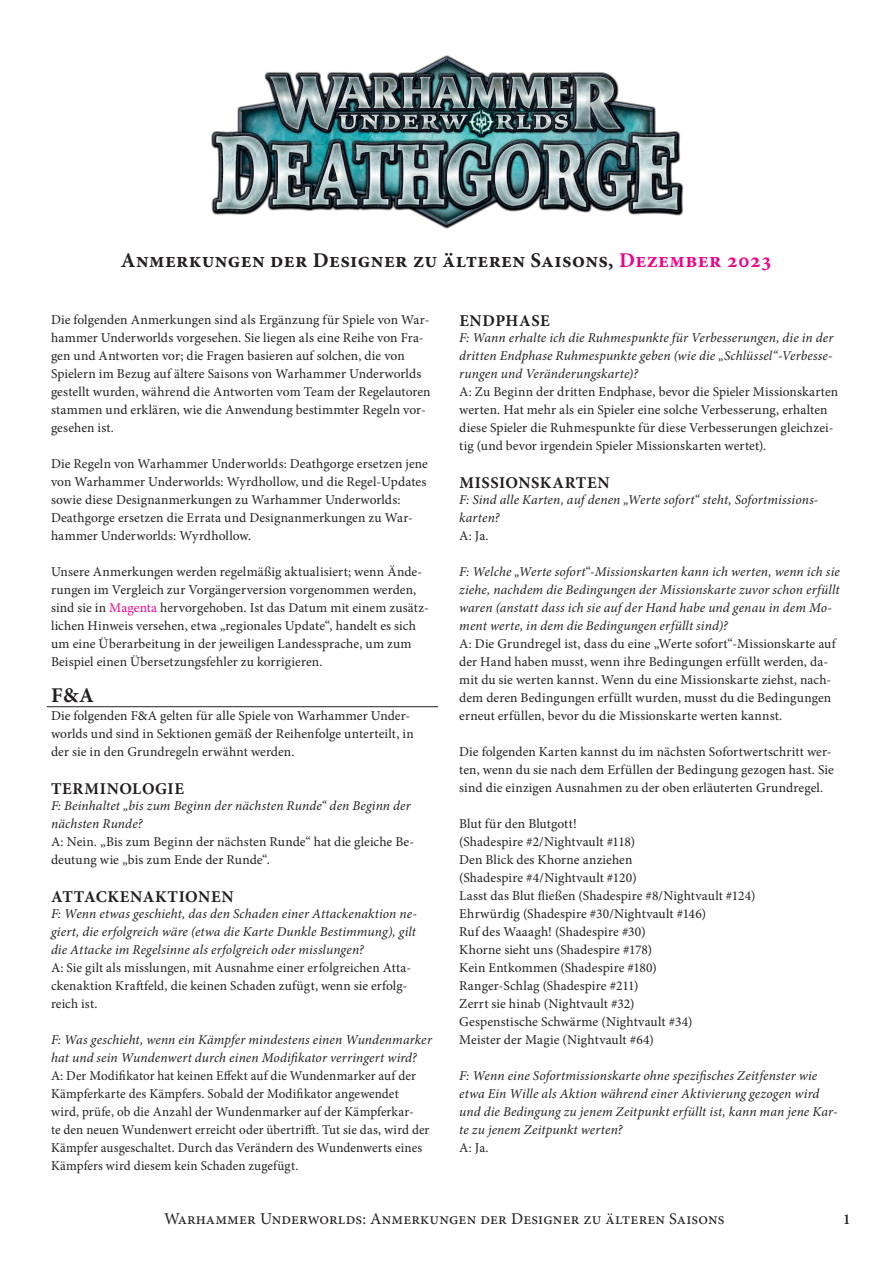
<style>
.page{position:relative;width:893px;height:1263px;background:#fff}
.page>*{position:absolute;margin:0;border:0;box-sizing:border-box;transform-origin:0 0}
.t1{font:700 21px "Minion Pro";letter-spacing:.02em;color:#231f20}
.t2{font:16.5px "Minion Pro";letter-spacing:.01em;color:#231f20}
.t3{font:700 16.5px "Minion Pro";letter-spacing:.04em;color:#231f20}
.t4{font:600 15px "Minion Pro";color:#231f20}
.t5{font:13.5px/18px "Minion Pro";letter-spacing:.005em;color:#231f20}
.t6{font:italic 13.5px/18px "Minion Pro";letter-spacing:.01em;color:#231f20}
.s1{color:#ed028c}
</style>
<div class="page">
<img style="left:211px;top:55px;width:473px;height:174px">
<hr style="left:47px;top:706px;width:391px;height:1px;background:#231f20">
<h1 class="t1" style="left:121px;top:246px;width:653px">Anmerkungen der Designer zu älteren Saisons, <span class="s1">Dezember 2023</span></h1>
<p class="t5" style="left:51px;top:311px;width:381px">Die folgenden Anmerkungen sind als Ergänzung für Spiele von War&shy;hammer Underworlds vorgesehen. Sie liegen als eine Reihe von Fra&shy;gen und Antworten vor; die Fragen basieren auf solchen, die von Spielern im Bezug auf ältere Saisons von Warhammer Underworlds gestellt wurden, während die Antworten vom Team der Regelautoren stammen und erklären, wie die Anwendung bestimmter Regeln vor&shy;gesehen ist.</p>
<p class="t5" style="left:51px;top:455px;width:378px">Die Regeln von Warhammer Underworlds: Deathgorge ersetzen jene von Warhammer Underworlds: Wyrdhollow, und die Regel-Updates sowie diese Designanmerkungen zu Warhammer Underworlds:<br>Deathgorge ersetzen die Errata und Designanmerkungen zu War&shy;hammer Underworlds: Wyrdhollow.</p>
<p class="t5" style="left:51px;top:563px;width:379px">Unsere Anmerkungen werden regelmäßig aktualisiert; wenn Ände&shy;rungen im Vergleich zur Vorgängerversion vorgenommen werden, sind sie in <span class="s1">Magenta</span> hervorgehoben. Ist das Datum mit einem zusätz&shy;lichen Hinweis versehen, etwa „regionales Update“, handelt es sich um eine Überarbeitung in der jeweiligen Landessprache, um zum Beispiel einen Übersetzungsfehler zu korrigieren.</p>
<h1 class="t1" style="left:51px;top:680px;width:44px">F&amp;A</h1>
<p class="t5" style="left:51px;top:707px;width:364px">Die folgenden F&amp;A gelten für alle Spiele von Warhammer Under&shy;worlds und sind in Sektionen gemäß der Reihenfolge unterteilt, in der sie in den Grundregeln erwähnt werden.</p>
<p class="t3" style="left:51px;top:777px;width:135px">TERMINOLOGIE</p>
<p class="t6" style="left:51px;top:797px;width:361px">F: Beinhaltet „bis zum Beginn der nächsten Runde“ den Beginn der nächsten Runde?</p>
<p class="t5" style="left:51px;top:833px;width:365px">A: Nein. „Bis zum Beginn der nächsten Runde“ hat die gleiche Be&shy;deutung wie „bis zum Ende der Runde“.</p>
<p class="t3" style="left:51px;top:885px;width:184px">ATTACKENAKTIONEN</p>
<p class="t6" style="left:51px;top:905px;width:367px;text-align:justify">F: Wenn etwas geschieht, das den Schaden einer Attackenaktion ne&shy;giert, die erfolgreich wäre (etwa die Karte Dunkle Bestimmung), gilt die Attacke im Regelsinne als erfolgreich oder misslungen?</p>
<p class="t5" style="left:51px;top:959px;width:362px">A: Sie gilt als misslungen, mit Ausnahme einer erfolgreichen Atta&shy;ckenaktion Kraftfeld, die keinen Schaden zufügt, wenn sie erfolg&shy;reich ist.</p>
<p class="t6" style="left:51px;top:1031px;width:382px">F: Was geschieht, wenn ein Kämpfer mindestens einen Wundenmarker hat und sein Wundenwert durch einen Modifikator verringert wird?</p>
<p class="t5" style="left:51px;top:1067px;width:380px">A: Der Modifikator hat keinen Effekt auf die Wundenmarker auf der Kämpferkarte des Kämpfers. Sobald der Modifikator angewendet wird, prüfe, ob die Anzahl der Wundenmarker auf der Kämpferkar-<br>te den neuen Wundenwert erreicht oder übertrifft. Tut sie das, wird der Kämpfer ausgeschaltet. Durch das Verändern des Wundenwerts eines Kämpfers wird diesem kein Schaden zugefügt.</p>
<p class="t3" style="left:459px;top:309px;width:92px">ENDPHASE</p>
<p class="t6" style="left:459px;top:329px;width:376px;text-align:justify">F: Wann erhalte ich die Ruhmespunkte für Verbesserungen, die in der dritten Endphase Ruhmespunkte geben (wie die „Schlüssel“-Verbesse&shy;rungen und Veränderungskarte)?</p>
<p class="t5" style="left:459px;top:383px;width:381px">A: Zu Beginn der dritten Endphase, bevor die Spieler Missionskarten werten. Hat mehr als ein Spieler eine solche Verbesserung, erhalten diese Spieler die Ruhmespunkte für diese Verbesserungen gleichzei&shy;tig (und bevor irgendein Spieler Missionskarten wertet).</p>
<p class="t3" style="left:459px;top:471px;width:152px">MISSIONSKARTEN</p>
<p class="t6" style="left:459px;top:491px;width:359px">F: Sind alle Karten, auf denen „Werte sofort“ steht, Sofortmissions&shy;karten?</p>
<p class="t5" style="left:459px;top:527px;width:31px">A: Ja.</p>
<p class="t6" style="left:459px;top:563px;width:382px">F: Welche „Werte sofort“-Missionskarten kann ich werten, wenn ich sie ziehe, nachdem die Bedingungen der Missionskarte zuvor schon erfüllt waren (anstatt dass ich sie auf der Hand habe und genau in dem Mo&shy;ment werte, in dem die Bedingungen erfüllt sind)?</p>
<p class="t5" style="left:459px;top:635px;width:378px">A: Die Grundregel ist, dass du eine „Werte sofort“-Missionskarte auf der Hand haben musst, wenn ihre Bedingungen erfüllt werden, da&shy;mit du sie werten kannst. Wenn du eine Missionskarte ziehst, nach&shy;dem deren Bedingungen erfüllt wurden, musst du die Bedingungen erneut erfüllen, bevor du die Missionskarte werten kannst.</p>
<p class="t5" style="left:459px;top:743px;width:376px">Die folgenden Karten kannst du im nächsten Sofortwertschritt wer&shy;ten, wenn du sie nach dem Erfüllen der Bedingung gezogen hast. Sie sind die einzigen Ausnahmen zu der oben erläuterten Grundregel.</p>
<p class="t5" style="left:459px;top:815px;width:298px">Blut für den Blutgott!<br>(Shadespire #2/Nightvault #118)<br>Den Blick des Khorne anziehen<br>(Shadespire #4/Nightvault #120)<br>Lasst das Blut fließen (Shadespire #8/Nightvault #124)<br>Ehrwürdig (Shadespire #30/Nightvault #146)<br>Ruf des Waaagh! (Shadespire #30)<br>Khorne sieht uns (Shadespire #178)<br>Kein Entkommen (Shadespire #180)<br>Ranger-Schlag (Shadespire #211)<br>Zerrt sie hinab (Nightvault #32)<br>Gespenstische Schwärme (Nightvault #34)<br>Meister der Magie (Nightvault #64)</p>
<p class="t6" style="left:459px;top:1067px;width:380px">F: Wenn eine Sofortmissionskarte ohne spezifisches Zeitfenster wie etwa Ein Wille als Aktion während einer Aktivierung gezogen wird und die Bedingung zu jenem Zeitpunkt erfüllt ist, kann man jene Kar&shy;te zu jenem Zeitpunkt werten?</p>
<p class="t5" style="left:459px;top:1139px;width:31px">A: Ja.</p>
<p class="t2" style="left:164px;top:1208px;width:562px">Warhammer Underworlds: Anmerkungen der Designer zu älteren Saisons</p>
<p class="t4" style="left:843px;top:1209px;width:9px">1</p>
</div>
